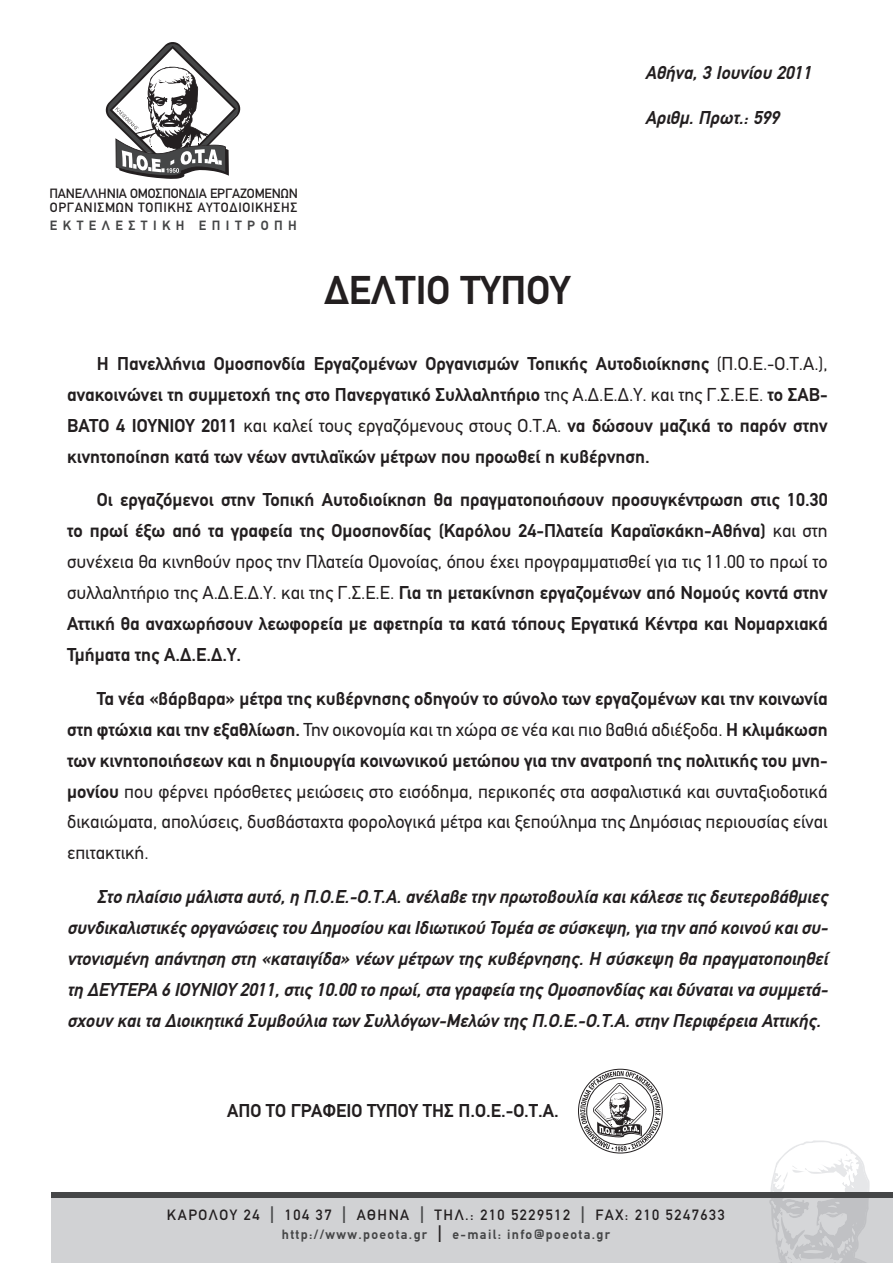
<style>
.page{position:relative;width:893px;height:1263px;background:#fff}
.page>*{position:absolute;margin:0;border:0;box-sizing:border-box;transform-origin:0 0}
.t1{font:700 40.5px "PF Din Text";color:#231f20}
.K_ÓÔÓÈÎ{font:700 18.75px/30.9px "PF Din Text";color:#231f20;text-align:justify}
.t2{font:italic 700 18.75px/30.9px "PF Din Text";color:#231f20;text-align:justify}
.t3{font:18.75px/30.9px "PF Din Text";color:#231f20;text-align:justify}
.t4{font:500 15px "PF Din Text";letter-spacing:.1em;color:#231f20}
.t5{font:500 13.5px/14.2px "PF Din Text";letter-spacing:-.01em;color:#231f20}
.t6{font:700 13.5px "PF Din Text";letter-spacing:.1em;color:#454647}
.t7{font:700 13.5px "PF Din Text";letter-spacing:.405em;color:#454647}
.s1{font-weight:400}
.s2{font-weight:700}
.s3{font-weight:300;font-size:24px;color:#454647}
.s4{font-weight:300;font-size:24px;color:#231f20}
</style>
<div class="page">
<div style="left:51px;top:1196px;width:842px;height:67px;background:#d1d2d4"></div>
<svg style="left:769px;top:1140px;width:101px;height:123px"></svg>
<svg style="left:105px;top:42px;width:136px;height:137px"></svg>
<div style="left:51px;top:1192px;width:842px;height:6px;background:#454647"></div>
<svg style="left:580px;top:1071px;width:80px;height:80px"></svg>
<p class="t5" style="left:49px;top:186px;width:250px">ΠΑΝΕΛΛΗΝΙΑ ΟΜΟΣΠΟΝ∆ΙΑ ΕΡΓΑΖΟΜΕΝΩΝ<br>ΟΡΓΑΝΙΣΜΩΝ ΤΟΠΙΚΗΣ ΑΥΤΟ∆ΙΟΙΚΗΣΗΣ</p>
<p class="t7" style="left:50px;top:217px;width:248px">ΕΚΤΕΛΕΣΤΙΚΗ ΕΠΙΤΡΟΠΗ</p>
<p class="t1" style="left:325px;top:266px;width:247px">ΔΕΛΤΙΟ ΤΥΠΟΥ</p>
<p class="t2" style="left:645px;top:57px;width:168px">Αθήνα, 3 Ιουνίου 2011</p>
<p class="t2" style="left:645px;top:102px;width:136px">Αριθμ. Πρωτ.: 599</p>
<p class="K_ÓÔÓÈÎ" style="left:67px;top:348px;width:762px;text-indent:30px">Η Πανελλήνια Ομοσπονδία Εργαζομένων Οργανισμών Τοπικής Αυτοδιοίκησης <span class="s1">(Π.Ο.Ε.-Ο.Τ.Α.), </span>ανακοινώνει τη συμμετοχή της στο Πανεργατικό Συλλαλητήριο <span class="s1">της Α.Δ.Ε.Δ.Υ. και της Γ.Σ.Ε.Ε.</span> το ΣΑΒ-ΒΑΤΟ 4 ΙΟΥΝΙΟΥ 2011 <span class="s1">και καλεί τους εργαζόμενους στους Ο.Τ.Α.</span> να δώσουν μαζικά το παρόν στην κινητοποίηση κατά των νέων αντιλαϊκών μέτρων που προωθεί η κυβέρνηση.</p>
<p class="K_ÓÔÓÈÎ" style="left:67px;top:484px;width:762px;text-indent:30px">Οι εργαζόμενοι στην Τοπική Αυτοδιοίκηση θα πραγματοποιήσουν προσυγκέντρωση στις 10.30 το πρωί έξω από τα γραφεία της Ομοσπονδίας (Καρόλου 24-Πλατεία Καραϊσκάκη-Αθήνα) <span class="s1">και στη συνέχεια θα κινηθούν προς την Πλατεία Ομονοίας, όπου έχει προγραμματισθεί για τις 11.00 το πρωί το συλλαλητήριο της Α.Δ.Ε.Δ.Υ. και της Γ.Σ.Ε.Ε.</span> Για τη μετακίνηση εργαζομένων από Νομούς κοντά στην Αττική θα αναχωρήσουν λεωφορεία με αφετηρία τα κατά τόπους Εργατικά Κέντρα και Νομαρχιακά Τμήματα της Α.Δ.Ε.Δ.Υ.</p>
<p class="t3" style="left:67px;top:683px;width:762px;text-indent:30px"><span class="s2">Τα νέα «βάρβαρα» μέτρα της κυβέρνησης οδηγούν το σύνολο των εργαζομένων και την κοινωνία στη φτώχια και την εξαθλίωση.</span> Την οικονομία και τη χώρα σε νέα και πιο βαθιά αδιέξοδα. <span class="s2">Η κλιμάκωση των κινητοποιήσεων και η δημιουργία κοινωνικού μετώπου για την ανατροπή της πολιτικής του μνη&shy;μονίου</span> που φέρνει πρόσθετες μειώσεις στο εισόδημα, περικοπές στα ασφαλιστικά και συνταξιοδοτικά δικαιώματα, απολύσεις, δυσβάσταχτα φορολογικά μέτρα και ξεπούλημα της Δημόσιας περιουσίας είναι επιτακτική.</p>
<p class="t2" style="left:67px;top:881px;width:762px;text-indent:30px">Στο πλαίσιο μάλιστα αυτό, η Π.Ο.Ε.-Ο.Τ.Α. ανέλαβε την πρωτοβουλία και κάλεσε τις δευτεροβάθμιες συνδικαλιστικές οργανώσεις του Δημοσίου και Ιδιωτικού Τομέα σε σύσκεψη, για την από κοινού και συ&shy;ντονισμένη απάντηση στη «καταιγίδα» νέων μέτρων της κυβέρνησης. Η σύσκεψη θα πραγματοποιηθεί τη ΔΕΥΤΕΡΑ 6 ΙΟΥΝΙΟΥ 2011, στις 10.00 το πρωί, στα γραφεία της Ομοσπονδίας και δύναται να συμμετά&shy;σχουν και τα Διοικητικά Συμβούλια των Συλλόγων-Μελών της Π.Ο.Ε.-Ο.Τ.Α. στην Περιφέρεια Αττικής.</p>
<p class="K_ÓÔÓÈÎ" style="left:227px;top:1095px;width:333px">ΑΠΟ ΤΟ ΓΡΑΦΕΙΟ ΤΥΠΟΥ ΤΗΣ Π.Ο.Ε.-Ο.Τ.Α.</p>
<p class="t4" style="left:167px;top:1206px;width:559px">ΚΑΡΟΛΟΥ 24 <span class="s3">I</span> 104 37 <span class="s3">I</span> ΑΘΗΝΑ <span class="s3">I</span> ΤΗΛ.: 210 5229512 <span class="s3">I</span> FAX: 210 5247633</p>
<p class="t6" style="left:282px;top:1226px;width:330px">http://www.poeota.gr <span class="s4">I</span> e-mail: info@poeota.gr</p>
</div>
